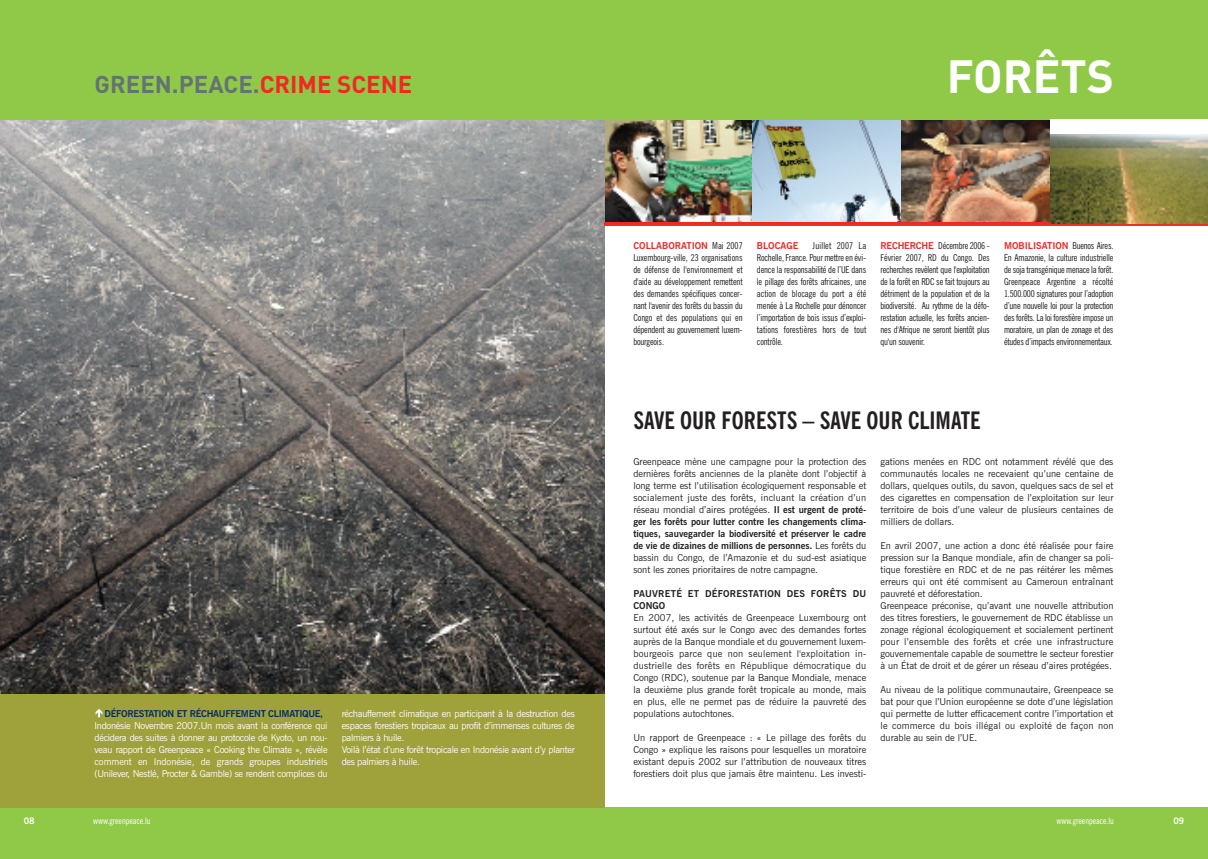
<style>
.page{position:relative;width:1208px;height:859px;background:#fff}
.page>*{position:absolute;margin:0;border:0;box-sizing:border-box;transform-origin:0 0}
.t1{font:700 46px "DIN";color:#fff}
.t2{font:700 condensed 24px "News Gothic BT";color:#231f20}
.t3{font:700 24px "DIN";color:#647373}
.t4{font:9.5px/12px "News Gothic BT";color:#231f20;text-align:justify}
.t5{font:condensed 9.5px/12px "News Gothic BT";letter-spacing:-.015em;color:#231f20;text-align:justify}
.t6{font:9.5px/12px "News Gothic BT";letter-spacing:-.03em;color:#fff;text-align:justify}
.t7{font:700 9.5px/12px "News Gothic BT";letter-spacing:.025em;color:#231f20}
.t8{font:700 9.5px "News Gothic BT";letter-spacing:-.03em;color:#002f6b}
.t9{font:700 9.5px "News Gothic BT";color:#ee2a23}
.t10{font:condensed 9px "News Gothic BT";color:#fff}
.t11{font:700 9px "News Gothic BT";color:#fff}
.s1{color:#ee2a23}
.s2{font-weight:700;font-stretch:normal;color:#ee2a23}
.s3{font-weight:700}
</style>
<div class="page">
<img style="left:604px;top:119px;width:149px;height:103px">
<svg style="left:753px;top:119px;width:148px;height:103px"></svg>
<img style="left:901px;top:119px;width:149px;height:103px">
<div style="left:604px;top:808px;width:604px;height:51px;background:#90c848"></div>
<div style="left:604px;top:0;width:604px;height:119px;background:#90c848"></div>
<img style="left:0;top:119px;width:604px;height:575px">
<div style="left:0;top:0;width:604px;height:119px;background:#90c848"></div>
<div style="left:0;top:808px;width:604px;height:51px;background:#90c848"></div>
<div style="left:0;top:694px;width:604px;height:114px;background:#9fa13b"></div>
<hr style="left:604px;top:222px;width:604px;height:4px;background:#ee2a23">
<svg style="left:96px;top:709px;width:6px;height:8px"></svg>
<img style="left:1050px;top:134px;width:158px;height:90px">
<h2 class="t3" style="left:95px;top:71px;width:319px">GREEN.PEACE.<span class="s1">CRIME SCENE</span></h2>
<h1 class="t1" style="left:946px;top:50px;width:169px">FORÊTS</h1>
<p class="t8" style="left:104px;top:710px;width:220px">DÉFORESTATION ET RÉCHAUFFEMENT CLIMATIQUE,</p>
<p class="t6" style="left:95px;top:721px;width:234px">Indonésie Novembre 2007.Un mois avant la conférence qui décidera des suites à donner au protocole de Kyoto, un nou&shy;veau rapport de Greenpeace « Cooking the Climate », révèle comment en Indonésie, de grands groupes industriels (Unilever, Nestlé, Procter &amp; Gamble) se rendent complices du</p>
<p class="t6" style="left:342px;top:709px;width:235px;text-align:left">réchauffement climatique en participant à la destruction des espaces forestiers tropicaux au profit d’immenses cultures de palmiers à huile.<br>Voilà l’état d’une forêt tropicale en Indonésie avant d’y planter des palmiers à huile.</p>
<p class="t11" style="left:24px;top:817px;width:12px">08</p>
<p class="t10" style="left:93px;top:817px;width:59px">www.greenpeace.lu</p>
<p class="t5" style="left:757px;top:241px;width:111px;text-indent:56px">Juillet 2007 La Rochelle, France. Pour mettre en évi&shy;dence la responsabilité de l’UE dans le pillage des forêts africaines, une action de blocage du port a été menée à La Rochelle pour dénoncer l’importation de bois issus d’exploi&shy;tations forestières hors de tout contrôle.</p>
<p class="t5" style="left:880px;top:241px;width:111px"><span class="s2">RECHERCHE</span> Décembre 2006 - Février 2007, RD du Congo. Des recherches revèlent que l'exploitation de la forêt en RDC se fait toujours au détriment de la population et de la biodiversité. Au rythme de la défo&shy;restation actuelle, les forêts ancien&shy;nes d'Afrique ne seront bientôt plus qu'un souvenir.</p>
<p class="t5" style="left:1004px;top:241px;width:111px"><span class="s2">MOBILISATION</span> Buenos Aires.<br>En Amazonie, la culture industrielle de soja transgénique menace la forêt.<br>Greenpeace Argentine a récolté 1.500.000 signatures pour l’adoption d’une nouvelle loi pour la protection des forêts. La loi forestière impose un moratoire, un plan de zonage et des études d’impacts environnementaux.</p>
<p class="t5" style="left:633px;top:241px;width:111px"><span class="s2">COLLABORATION</span> Mai 2007<br>Luxembourg-ville, 23 organisations de défense de l'environnement et d'aide au développement remettent des demandes spécifiques concer&shy;nant l'avenir des forêts du bassin du Congo et des populations qui en dépendent au gouvernement luxem&shy;bourgeois.</p>
<p class="t9" style="left:757px;top:242px;width:43px">BLOCAGE</p>
<h2 class="t2" style="left:633px;top:412px;width:349px">SAVE OUR FORESTS – SAVE OUR CLIMATE</h2>
<p class="t4" style="left:633px;top:457px;width:234px">Greenpeace mène une campagne pour la protection des dernières forêts anciennes de la planète dont l’objectif à long terme est l’utilisation écologiquement responsable et socialement juste des forêts, incluant la création d’un réseau mondial d’aires protégées. <span class="s3">Il est urgent de proté&shy;ger les forêts pour lutter contre les changements clima&shy;tiques, sauvegarder la biodiversité et préserver le cadre de vie de dizaines de millions de personnes.</span> Les forêts du bassin du Congo, de l’Amazonie et du sud-est asiatique sont les zones prioritaires de notre campagne.</p>
<p class="t7" style="left:633px;top:589px;width:234px">PAUVRETÉ ET DÉFORESTATION DES FORÊTS DU<br>CONGO</p>
<p class="t4" style="left:633px;top:613px;width:234px">En 2007, les activités de Greenpeace Luxembourg ont surtout été axés sur le Congo avec des demandes fortes auprès de la Banque mondiale et du gouvernement luxem&shy;bourgeois parce que non seulement l'exploitation in&shy;dustrielle des forêts en République démocratique du Congo (RDC), soutenue par la Banque Mondiale, menace la deuxième plus grande forêt tropicale au monde, mais en plus, elle ne permet pas de réduire la pauvreté des populations autochtones.</p>
<p class="t4" style="left:633px;top:733px;width:234px">Un rapport de Greenpeace : « Le pillage des forêts du Congo » explique les raisons pour lesquelles un moratoire existant depuis 2002 sur l’attribution de nouveaux titres forestiers doit plus que jamais être maintenu. Les investi-</p>
<p class="t4" style="left:880px;top:457px;width:234px">gations menées en RDC ont notamment révélé que des communautés locales ne recevaient qu’une centaine de dollars, quelques outils, du savon, quelques sacs de sel et des cigarettes en compensation de l’exploitation sur leur territoire de bois d’une valeur de plusieurs centaines de milliers de dollars.</p>
<p class="t4" style="left:880px;top:541px;width:234px;text-align:left">En avril 2007, une action a donc été réalisée pour faire pression sur la Banque mondiale, afin de changer sa poli&shy;tique forestière en RDC et de ne pas réitérer les mêmes erreurs qui ont été commisent au Cameroun entraînant pauvreté et déforestation.<br>Greenpeace préconise, qu’avant une nouvelle attribution des titres forestiers, le gouvernement de RDC établisse un zonage régional écologiquement et socialement pertinent pour l’ensemble des forêts et crée une infrastructure gouvernementale capable de soumettre le secteur forestier à un État de droit et de gérer un réseau d’aires protégées.</p>
<p class="t4" style="left:880px;top:685px;width:234px">Au niveau de la politique communautaire, Greenpeace se bat pour que l’Union européenne se dote d’une législation qui permette de lutter efficacement contre l’importation et le commerce du bois illégal ou exploité de façon non durable au sein de l’UE.</p>
<p class="t10" style="left:1056px;top:817px;width:59px">www.greenpeace.lu</p>
<p class="t11" style="left:1173px;top:817px;width:12px">09</p>
</div>
